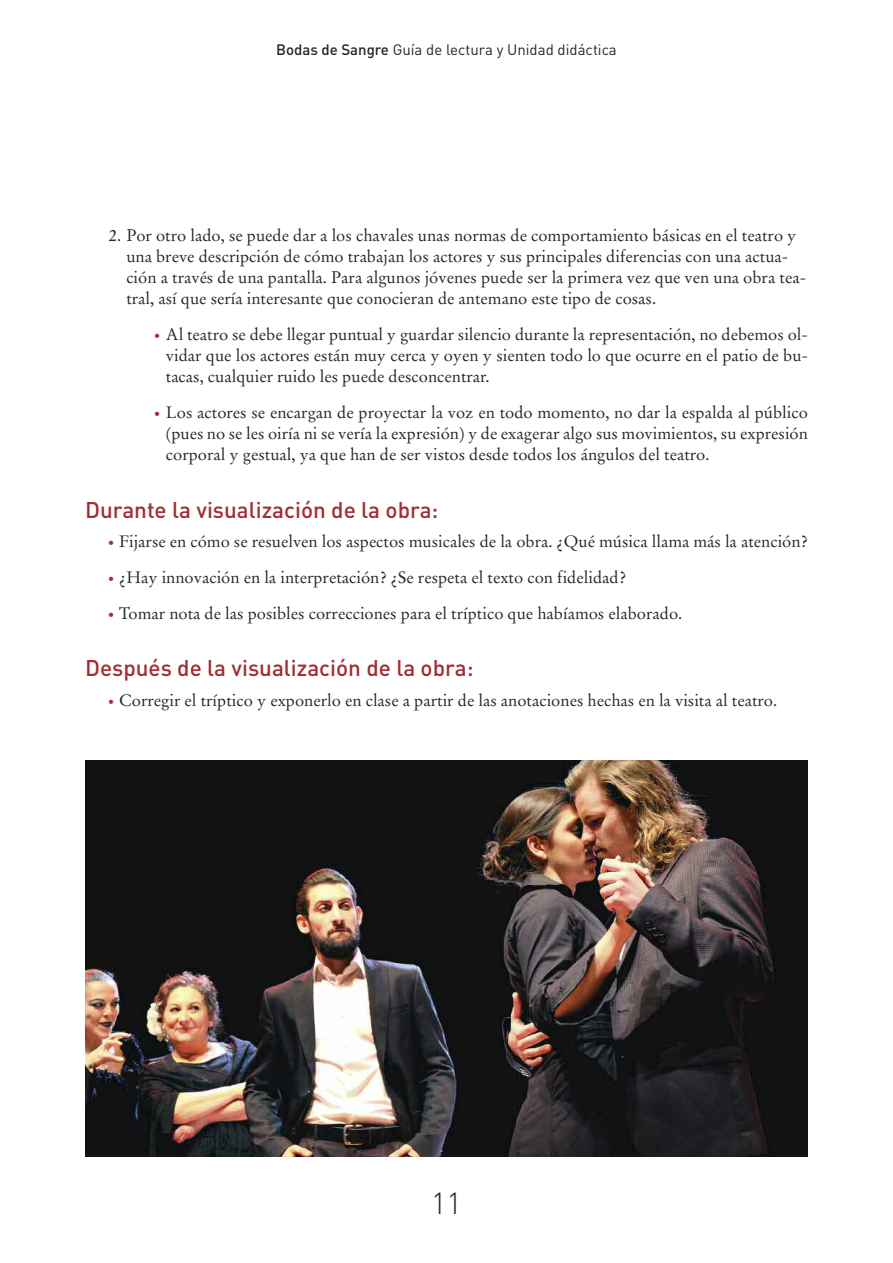
<style>
.page{position:relative;width:893px;height:1263px;background:#fff}
.page>*{position:absolute;margin:0;border:0;box-sizing:border-box;transform-origin:0 0}
.t1{font:300 30px "DIN";color:#272627}
.t2{font:500 22.5px "DIN";color:#a12e33}
.t3{font:16.5px/21px "Stempel Garamond LT Std";color:#272627;text-align:justify}
.t4{font:15px "DIN";color:#272627}
.s1{font-weight:500}
.s2{font-size:12px;color:#a12e33}
</style>
<div class="page">
<img style="left:85px;top:761px;width:723px;height:396px">
<p class="t4" style="left:276px;top:41px;width:342px"><span class="s1">Bodas de Sangre</span> Guía de lectura y Unidad didáctica</p>
<p class="t3" style="left:126px;top:227px;width:681px;text-align:left;text-indent:-18px">2. Por otro lado, se puede dar a los chavales unas normas de comportamiento básicas en el teatro y una breve descripción de cómo trabajan los actores y sus principales diferencias con una actua&shy;ción a través de una pantalla. Para algunos jóvenes puede ser la primera vez que ven una obra tea&shy;tral, así que sería interesante que conocieran de antemano este tipo de cosas.</p>
<p class="t3" style="left:166px;top:326px;width:644px;text-indent:-12px"><span class="s2">•</span> Al teatro se debe llegar puntual y guardar silencio durante la representación, no debemos ol&shy;vidar que los actores están muy cerca y oyen y sienten todo lo que ocurre en el patio de bu&shy;tacas, cualquier ruido les puede desconcentrar.</p>
<p class="t3" style="left:166px;top:404px;width:644px;text-indent:-12px"><span class="s2">•</span> Los actores se encargan de proyectar la voz en todo momento, no dar la espalda al público (pues no se les oiría ni se vería la expresión) y de exagerar algo sus movimientos, su expresión corporal y gestual, ya que han de ser vistos desde todos los ángulos del teatro.</p>
<h2 class="t2" style="left:85px;top:497px;width:355px">Durante la visualización de la obra:</h2>
<p class="t3" style="left:108px;top:532px;width:701px"><span class="s2">•</span> Fijarse en cómo se resuelven los aspectos musicales de la obra. ¿Qué música llama más la atención?</p>
<p class="t3" style="left:108px;top:568px;width:519px"><span class="s2">•</span> ¿Hay innovación en la interpretación? ¿Se respeta el texto con fidelidad?</p>
<p class="t3" style="left:108px;top:604px;width:576px"><span class="s2">•</span> Tomar nota de las posibles correcciones para el tríptico que habíamos elaborado.</p>
<h2 class="t2" style="left:85px;top:655px;width:390px">Después de la visualización de la obra:</h2>
<p class="t3" style="left:108px;top:691px;width:671px"><span class="s2">•</span> Corregir el tríptico y exponerlo en clase a partir de las anotaciones hechas en la visita al teatro.</p>
<h1 class="t1" style="left:431px;top:1186px;width:32px">11</h1>
</div>
